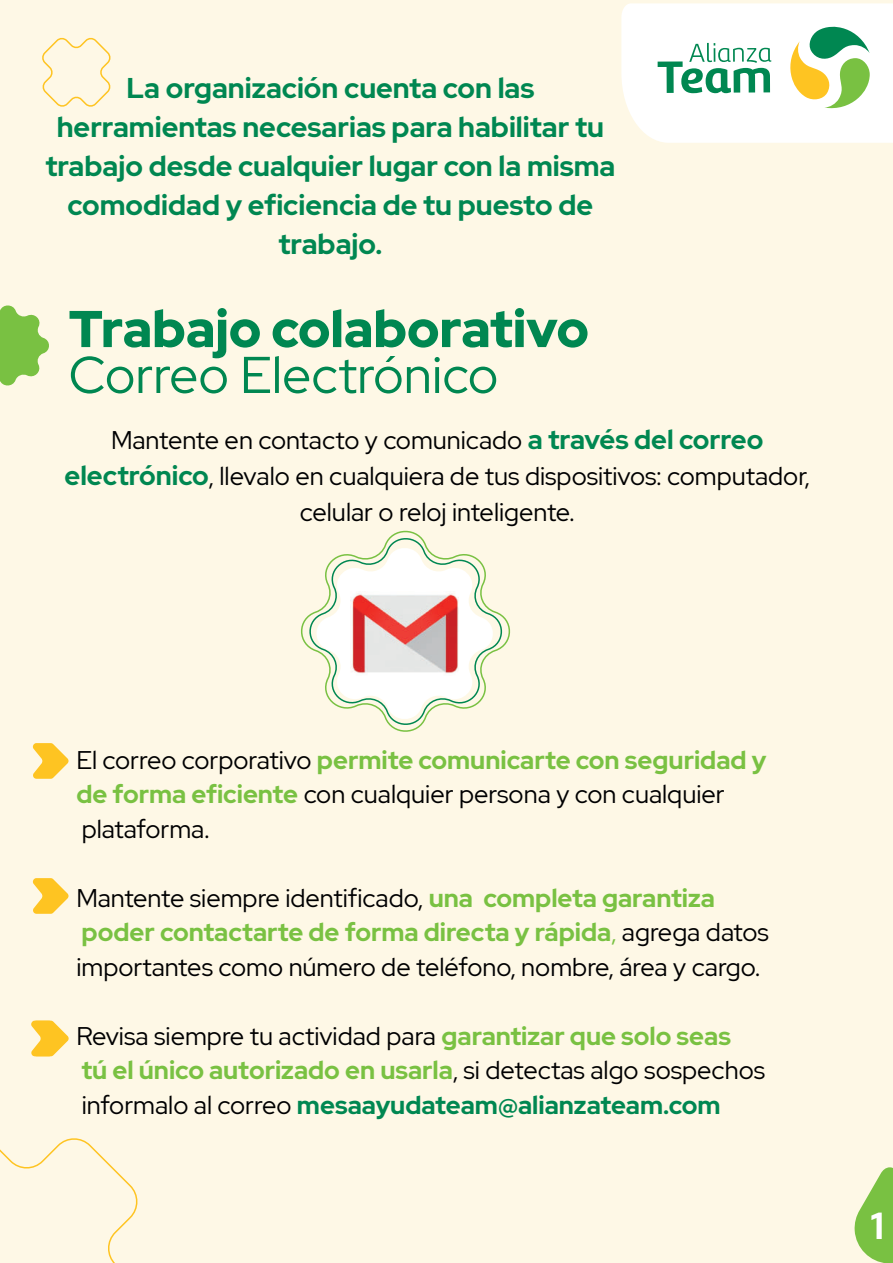
<style>
.page{position:relative;width:893px;height:1263px;background:#fef8e6}
.page>*{position:absolute;margin:0;border:0;box-sizing:border-box;transform-origin:0 0}
.t1{font:900 51.6px "Red Hat Display";color:#008751}
.t2{font:51.6px "Red Hat Display";color:#008751}
.t3{font:700 37.5px "Red Hat Display";color:#fff}
.t4{font:700 28.5px/39px "Red Hat Display";color:#008751;text-align:center}
.t5{font:25.5px/34.5px "Red Hat Display";color:#000001}
.s1{font-weight:700;font-size:27px;color:#008751}
.s2{font-weight:700;color:#79c142}
.s3{color:#79c142}
.s4{font-weight:700;color:#008751}
</style>
<div class="page">
<svg style="left:621px;top:3px;width:272px;height:140px;background:#e6f1e3"></svg>
<svg style="left:42px;top:37px;width:69px;height:70px"></svg>
<svg style="left:0;top:305px;width:49px;height:81px"></svg>
<svg style="left:0;top:1138px;width:138px;height:125px"></svg>
<svg style="left:301px;top:530px;width:210px;height:202px"></svg>
<svg style="left:33px;top:743px;width:36px;height:36px"></svg>
<svg style="left:33px;top:878px;width:36px;height:36px"></svg>
<svg style="left:31px;top:1021px;width:38px;height:35px"></svg>
<svg style="left:854px;top:1167px;width:39px;height:96px"></svg>
<p class="t4" style="left:45px;top:68px;width:572px">La organización cuenta con las herramientas necesarias para habilitar tu trabajo desde cualquier lugar con la misma comodidad y eficiencia de tu puesto de trabajo.</p>
<h1 class="t1" style="left:69px;top:295px;width:522px">Trabajo colaborativo</h1>
<h1 class="t2" style="left:69px;top:341px;width:431px">Correo Electrónico</h1>
<p class="t5" style="left:65px;top:422px;width:747px;line-height:36px;text-align:center">Mantente en contacto y comunicado <span class="s1">a través del correo electrónico</span>, llevalo en cualquiera de tus dispositivos: computador, celular o reloj inteligente.</p>
<p class="t5" style="left:76px;top:742px;width:692px">El correo corporativo <span class="s2">permite comunicarte con seguridad y de forma eficiente</span> con cualquier persona y con cualquier plataforma.</p>
<p class="t5" style="left:76px;top:880px;width:694px">Mantente siempre identificado, <span class="s2">una completa garantiza poder contactarte de forma directa y rápida</span><span class="s3">,</span> agrega datos importantes como número de teléfono, nombre, área y cargo.</p>
<p class="t5" style="left:76px;top:1018px;width:690px">Revisa siempre tu actividad para <span class="s2">garantizar que solo seas<br>tú el único autorizado en usarla</span>, si detectas algo sospechos informalo al correo <span class="s4">mesaayudateam@alianzateam.com</span></p>
<h2 class="t3" style="left:871px;top:1201px;width:15px">1</h2>
</div>
